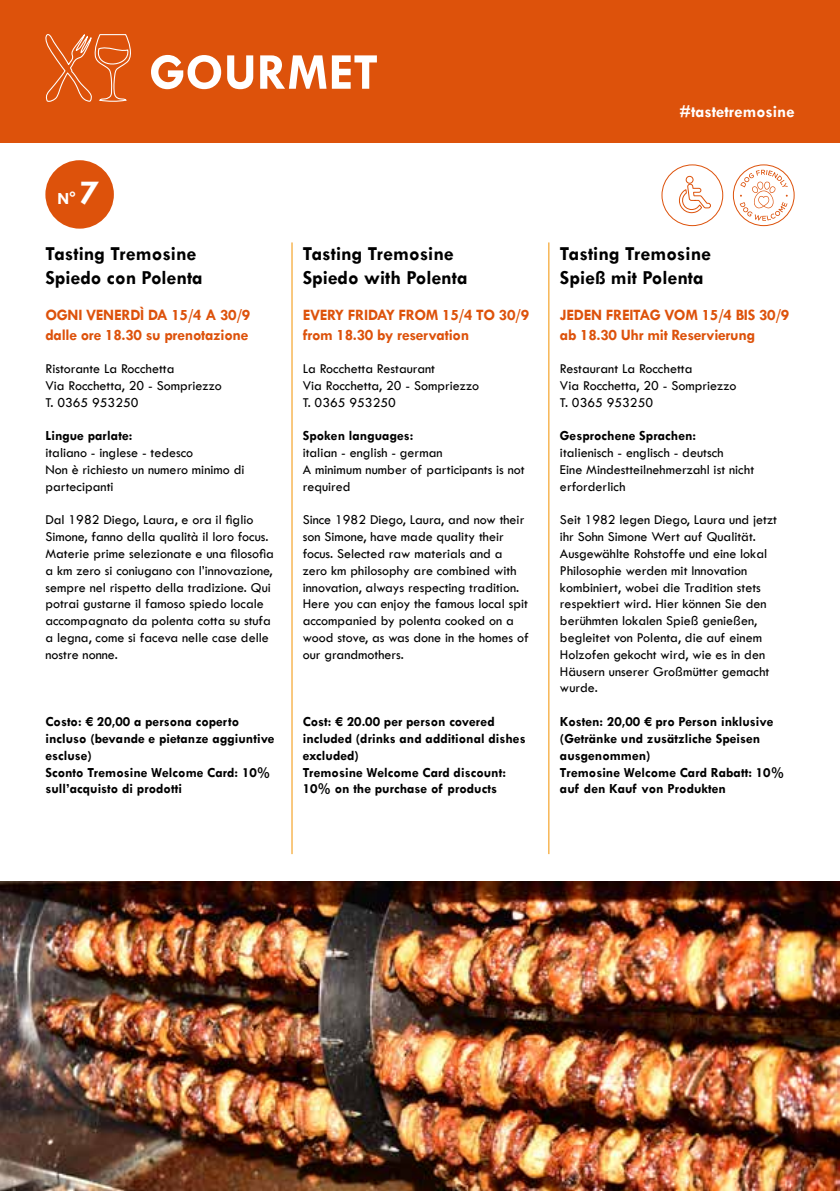
<style>
.page{position:relative;width:840px;height:1191px;background:#fff}
.page>*{position:absolute;margin:0;border:0;box-sizing:border-box;transform-origin:0 0}
.t1{font:700 52px "Tw Cen";color:#fff}
.t2{font:700 20px/24px "Tw Cen";color:#000}
.t3{font:700 17.2px "Tw Cen";color:#fff}
.t4{font:700 16px/19.2px "Tw Cen";letter-spacing:-.02em;color:#dd520b}
.t5{font:14px/16.8px "Tw Cen";color:#000}
.t6{font:700 14px/16.8px "Tw Cen";color:#000}
.s1{font-size:35.6px}
</style>
<div class="page">
<div style="left:0;top:0;width:839px;height:142px;background:#dd520b"></div>
<svg style="left:45px;top:34px;width:86px;height:68px"></svg>
<div style="left:45px;top:160px;width:69px;height:69px;background:#dd520b;border-radius:50%"></div>
<hr style="left:291px;top:242px;width:1px;height:612px;background:#f39200">
<hr style="left:548px;top:242px;width:1px;height:612px;background:#f39200">
<img style="left:0;top:882px;width:839px;height:309px">
<svg style="left:739px;top:170px;width:48px;height:51px"></svg>
<div style="left:732px;top:164px;width:62px;height:62px;border:1px solid #dd520b;border-radius:50%"></div>
<svg style="left:678px;top:177px;width:33px;height:37px"></svg>
<div style="left:685px;top:176px;width:8px;height:8px;border:1px solid #dd520b;border-radius:50%"></div>
<div style="left:661px;top:164px;width:61px;height:62px;border:1px solid #dd520b;border-radius:50%"></div>
<p class="t3" style="left:57px;top:188px;width:44px">N° <span class="s1">7</span></p>
<h1 class="t1" style="left:149px;top:41px;width:230px">GOURMET</h1>
<h2 class="t2" style="left:45px;top:241px;width:159px">Tasting Tremosine<br>Spiedo con Polenta</h2>
<p class="t4" style="left:45px;top:305px;width:206px">OGNI VENERDÌ DA 15/4 A 30/9 dalle ore 18.30 su prenotazione</p>
<p class="t5" style="left:45px;top:360px;width:178px">Ristorante La Rocchetta<br>Via Rocchetta, 20 - Sompriezzo<br>T. 0365 953250</p>
<p class="t6" style="left:45px;top:427px;width:89px">Lingue parlate:</p>
<p class="t5" style="left:45px;top:444px;width:200px">italiano - inglese - tedesco<br>Non è richiesto un numero minimo di partecipanti</p>
<p class="t5" style="left:45px;top:511px;width:230px">Dal 1982 Diego, Laura, e ora il figlio Simone, fanno della qualità il loro focus.<br>Materie prime selezionate e una filosofia a km zero si coniugano con l’innovazione, sempre nel rispetto della tradizione. Qui potrai gustarne il famoso spiedo locale accompagnato da polenta cotta su stufa a legna, come si faceva nelle case delle nostre nonne.</p>
<p class="t6" style="left:45px;top:713px;width:231px">Costo: € 20,00 a persona coperto incluso (bevande e pietanze aggiuntive escluse)<br>Sconto Tremosine Welcome Card: 10% sull’acquisto di prodotti</p>
<h2 class="t2" style="left:302px;top:241px;width:166px">Tasting Tremosine<br>Spiedo with Polenta</h2>
<p class="t4" style="left:302px;top:305px;width:228px">EVERY FRIDAY FROM 15/4 TO 30/9 from 18.30 by reservation</p>
<p class="t5" style="left:302px;top:360px;width:178px">La Rocchetta Restaurant<br>Via Rocchetta, 20 - Sompriezzo<br>T. 0365 953250</p>
<p class="t6" style="left:302px;top:427px;width:112px">Spoken languages:</p>
<p class="t5" style="left:302px;top:444px;width:223px">italian - english - german<br>A minimum number of participants is not required</p>
<p class="t5" style="left:302px;top:511px;width:227px">Since 1982 Diego, Laura, and now their son Simone, have made quality their focus. Selected raw materials and a zero km philosophy are combined with innovation, always respecting tradition.<br>Here you can enjoy the famous local spit accompanied by polenta cooked on a wood stove, as was done in the homes of our grandmothers.</p>
<p class="t6" style="left:302px;top:713px;width:224px">Cost: € 20.00 per person covered included (drinks and additional dishes excluded)<br>Tremosine Welcome Card discount:<br>10% on the purchase of products</p>
<p class="t3" style="left:679px;top:101px;width:116px">#tastetremosine</p>
<h2 class="t2" style="left:559px;top:241px;width:152px">Tasting Tremosine<br>Spieß mit Polenta</h2>
<p class="t4" style="left:559px;top:305px;width:231px">JEDEN FREITAG VOM 15/4 BIS 30/9 ab 18.30 Uhr mit Reservierung</p>
<p class="t5" style="left:559px;top:360px;width:178px">Restaurant La Rocchetta<br>Via Rocchetta, 20 - Sompriezzo<br>T. 0365 953250</p>
<p class="t6" style="left:559px;top:427px;width:138px">Gesprochene Sprachen:</p>
<p class="t5" style="left:559px;top:444px;width:195px">italienisch - englisch - deutsch<br>Eine Mindestteilnehmerzahl ist nicht erforderlich</p>
<p class="t5" style="left:559px;top:511px;width:218px">Seit 1982 legen Diego, Laura und jetzt ihr Sohn Simone Wert auf Qualität.<br>Ausgewählte Rohstoffe und eine lokal Philosophie werden mit Innovation kombiniert, wobei die Tradition stets respektiert wird. Hier können Sie den berühmten lokalen Spieß genießen, begleitet von Polenta, die auf einem Holzofen gekocht wird, wie es in den Häusern unserer Großmütter gemacht wurde.</p>
<p class="t6" style="left:559px;top:713px;width:225px">Kosten: 20,00 € pro Person inklusive (Getränke und zusätzliche Speisen ausgenommen)<br>Tremosine Welcome Card Rabatt: 10% auf den Kauf von Produkten</p>
</div>
